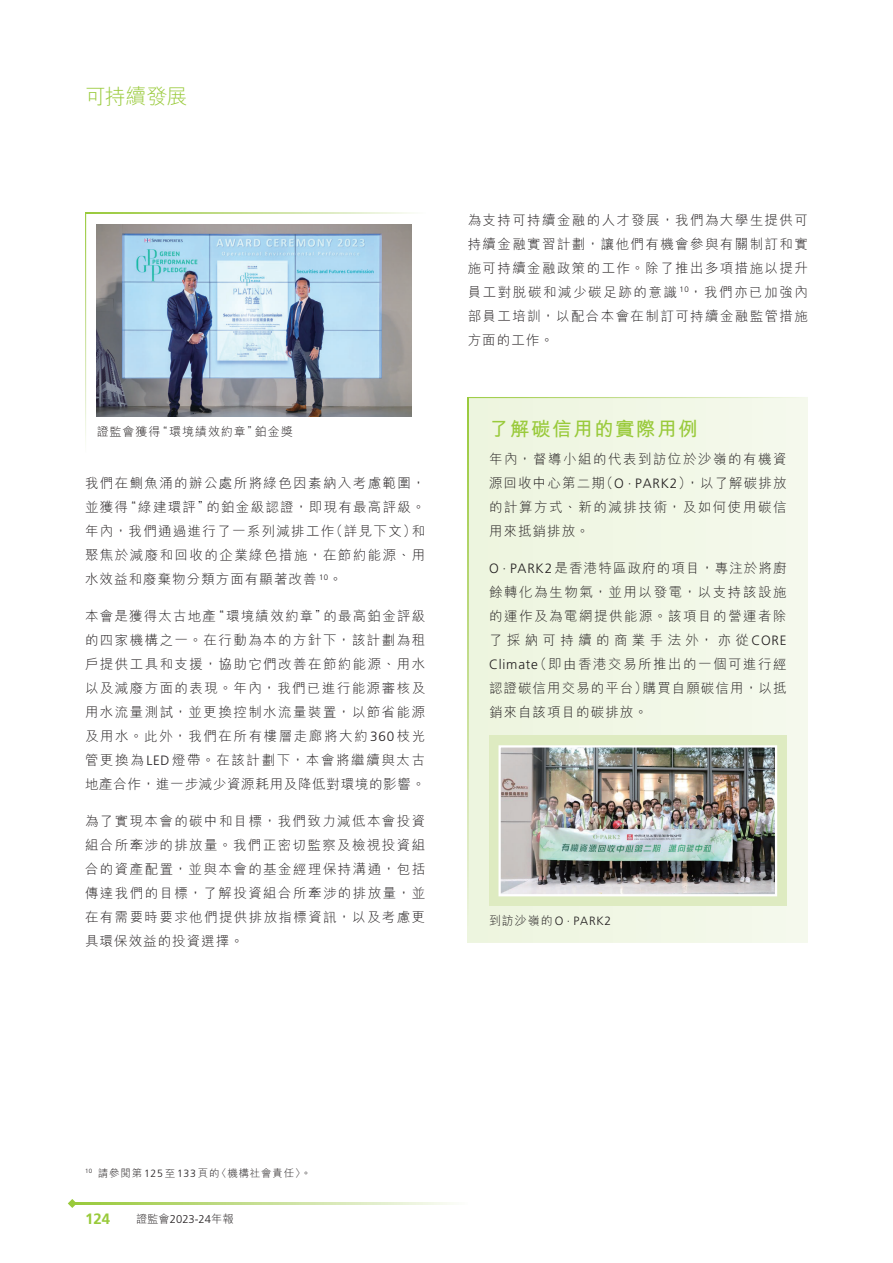
<style>
.page{position:relative;width:893px;height:1263px;background:#fff}
.page>*{position:absolute;margin:0;border:0;box-sizing:border-box;transform-origin:0 0}
.t1{font:21px "M Hei HK Light E Ten B5 H";letter-spacing:-.015em;color:#99ca3b}
.t2{font:19.5px "M Hei HK Bold E Ten B5 H";letter-spacing:.075em;color:#99ca3b}
.t3{font:700 15px "Frutiger LT Std";color:#99ca3b}
.t4{font:13.5px/24px "M Hei HK Light E Ten B5 H";letter-spacing:.105em;color:#231f20;text-align:justify}
.t5{font:12px "M Hei HK Light E Ten B5 H";letter-spacing:.075em;color:#231f20}
.t6{font:300 12px "Frutiger LT Std";letter-spacing:.055em;color:#231f20}
.t7{font:300 11.25px "Frutiger LT Std";color:#231f20}
.t8{font:10.5px "M Hei HK Light E Ten B5 H";letter-spacing:.075em;color:#231f20}
.s1{font-family:"Frutiger LT Std";font-weight:300}
.s2{font-family:"M Hei HK Light E Ten B5 H";font-weight:400}
</style>
<div class="page">
<svg style="left:77px;top:1203px;width:376px;height:1px"></svg>
<svg style="left:68px;top:1199px;width:9px;height:9px"></svg>
<img style="left:97px;top:225px;width:314px;height:191px">
<svg style="left:86px;top:213px;width:326px;height:1px"></svg>
<svg style="left:85px;top:213px;width:1px;height:231px"></svg>
<div style="left:469px;top:398px;width:339px;height:545px;background:#f1f7e6"></div>
<img style="left:468px;top:398px;width:1px;height:545px">
<svg style="left:468px;top:397px;width:340px;height:1px"></svg>
<div style="left:489px;top:736px;width:298px;height:170px;background:#deebc1"></div>
<img style="left:498px;top:745px;width:279px;height:151px">
<h1 class="t1" style="left:85px;top:88px;width:104px">可持續發展</h1>
<p class="t5" style="left:97px;top:426px;width:197px">證監會獲得“環境績效約章”鉑金獎</p>
<p class="t4" style="left:85px;top:473px;width:342px">我們在鰂魚涌的辦公處所將綠色因素納入考慮範圍，並獲得“綠建環評”的鉑金級認證，即現有最高評級。年內，我們通過進行了一系列減排工作（詳見下文）和聚焦於減廢和回收的企業綠色措施，在節約能源、用水效益和廢棄物分類方面有顯著改善 <sup>10</sup>。</p>
<p class="t4" style="left:85px;top:606px;width:342px">本會是獲得太古地產“環境績效約章”的最高鉑金評級的四家機構之一。在行動為本的方針下，該計劃為租戶提供工具和支援，協助它們改善在節約能源、用水以及減廢方面的表現。年內，我們已進行能源審核及用水流量測試，並更換控制水流量裝置，以節省能源及用水。此外，我們在所有樓層走廊將大約<span class="s1">360</span>枝光管更換為<span class="s1">LED</span>燈帶。在該計劃下，本會將繼續與太古地產合作，進一步減少資源耗用及降低對環境的影響。</p>
<p class="t4" style="left:85px;top:811px;width:342px">為了實現本會的碳中和目標，我們致力減低本會投資組合所牽涉的排放量。我們正密切監察及檢視投資組合的資產配置，並與本會的基金經理保持溝通，包括傳達我們的目標，了解投資組合所牽涉的排放量，並在有需要時要求他們提供排放指標資訊，以及考慮更具環保效益的投資選擇。</p>
<p class="t4" style="left:468px;top:209px;width:342px">為支持可持續金融的人才發展，我們為大學生提供可持續金融實習計劃，讓他們有機會參與有關制訂和實施可持續金融政策的工作。除了推出多項措施以提升員工對脫碳和減少碳足跡的意識 <sup>10</sup>，我們亦已加強內部員工培訓，以配合本會在制訂可持續金融監管措施方面的工作。</p>
<p class="t2" style="left:489px;top:421px;width:210px">了解碳信用的實際用例</p>
<p class="t4" style="left:489px;top:449px;width:299px">年內，督導小組的代表到訪位於沙嶺的有機資源回收中心第二期（<span class="s1">O ∙ PARK2</span>），以了解碳排放的計算方式、新的減排技術，及如何使用碳信用來抵銷排放。</p>
<p class="t4" style="left:489px;top:557px;width:299px"><span class="s1">O ∙ PARK2</span>是香港特區政府的項目，專注於將廚餘轉化為生物氣，並用以發電，以支持該設施的運作及為電網提供能源。該項目的營運者除了採納可持續的商業手法外，亦從<span class="s1">CORE Climate</span>（即由香港交易所推出的一個可進行經認證碳信用交易的平台）購買自願碳信用，以抵銷來自該項目的碳排放。</p>
<p class="t6" style="left:489px;top:916px;width:124px"><span class="s2">到訪沙嶺的</span>O ∙ PARK2</p>
<p class="t8" style="left:85px;top:1169px;width:228px"><sup>10</sup> 請參閱第<span class="s1">125</span>至<span class="s1">133</span>頁的〈機構社會責任〉。</p>
<p class="t3" style="left:85px;top:1213px;width:27px">124</p>
<p class="t7" style="left:136px;top:1214px;width:99px"><span class="s2">證監會</span>2023-24<span class="s2">年報</span></p>
</div>
